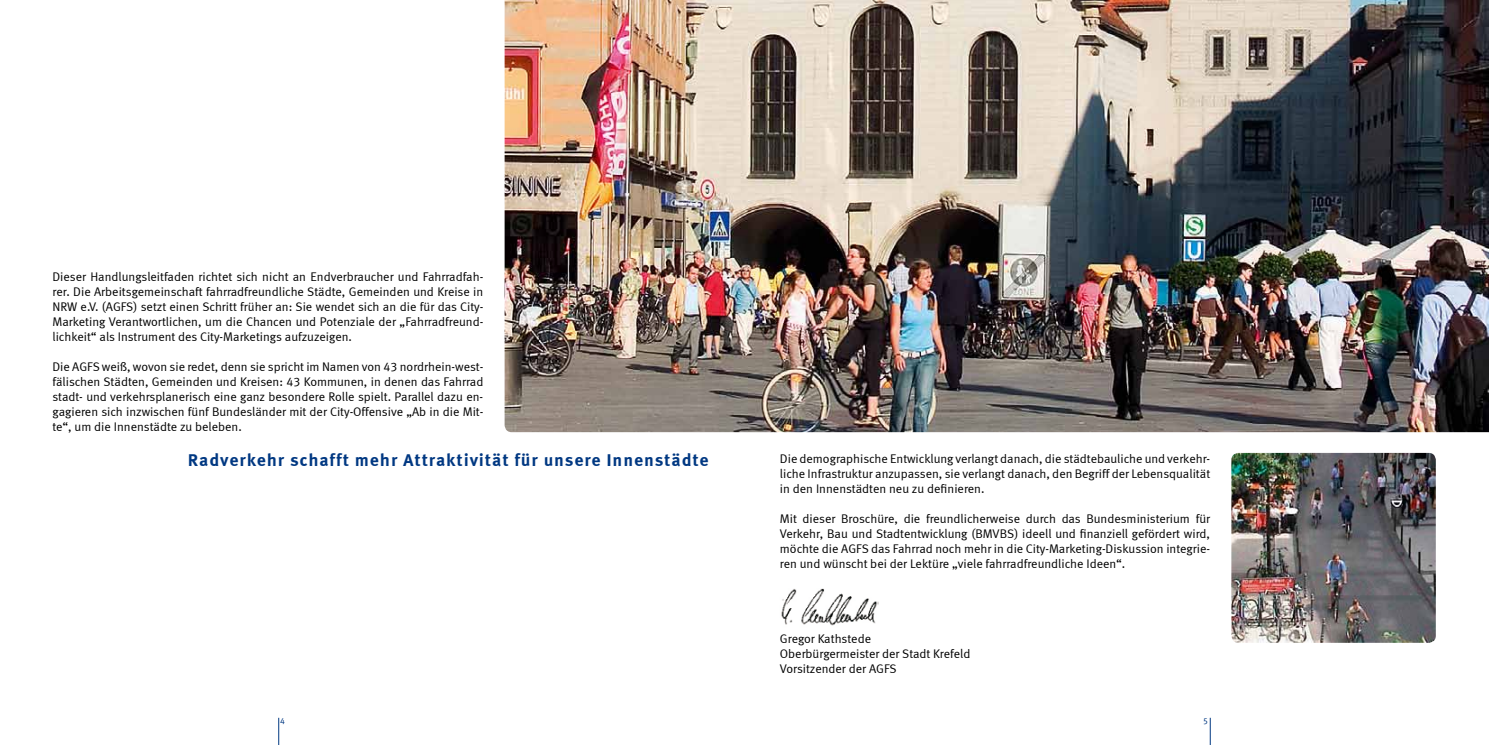
<style>
.page{position:relative;width:1489px;height:745px;background:#fff}
.page>*{position:absolute;margin:0;border:0;box-sizing:border-box;transform-origin:0 0}
.t1{font:700 17.5px "Meta Correspondence";letter-spacing:.05em;color:#003882}
.t2{font:12.5px/15px "Meta Correspondence";color:#000;text-align:justify}
.t3{font:8.75px "Meta Correspondence";color:#003882}
</style>
<div class="page">
<img style="left:504px;top:0;width:984px;height:432px">
<img style="left:1231px;top:452px;width:204px;height:190px">
<svg style="left:278px;top:717px;width:1px;height:27px"></svg>
<svg style="left:1209px;top:717px;width:1px;height:27px"></svg>
<img style="left:781px;top:588px;width:97px;height:38px">
<p class="t2" style="left:52px;top:269px;width:432px">Dieser Handlungsleitfaden richtet sich nicht an Endverbraucher und Fahrradfah&shy;rer. Die Arbeitsgemeinschaft fahrradfreundliche Städte, Gemeinden und Kreise in NRW e.V. (AGFS) setzt einen Schritt früher an: Sie wendet sich an die für das City-Marketing Verantwortlichen, um die Chancen und Potenziale der „Fahrradfreund&shy;lichkeit“ als Instrument des City-Marketings aufzuzeigen.</p>
<p class="t2" style="left:52px;top:359px;width:432px">Die AGFS weiß, wovon sie redet, denn sie spricht im Namen von 43 nordrhein-west&shy;fälischen Städten, Gemeinden und Kreisen: 43 Kommunen, in denen das Fahrrad stadt- und verkehrsplanerisch eine ganz besondere Rolle spielt. Parallel dazu en&shy;gagieren sich inzwischen fünf Bundesländer mit der City-Offensive „Ab in die Mit&shy;te“, um die Innenstädte zu beleben.</p>
<h1 class="t1" style="left:188px;top:449px;width:522px">Radverkehr schafft mehr Attraktivität für unsere Innenstädte</h1>
<p class="t2" style="left:780px;top:451px;width:432px">Die demographische Entwicklung verlangt danach, die städtebauliche und verkehr&shy;liche Infrastruktur anzupassen, sie verlangt danach, den Begriff der Lebensqualität in den Innenstädten neu zu definieren.</p>
<p class="t2" style="left:780px;top:511px;width:431px">Mit dieser Broschüre, die freundlicherweise durch das Bundesministerium für Verkehr, Bau und Stadtentwicklung (BMVBS) ideell und finanziell gefördert wird, möchte die AGFS das Fahrrad noch mehr in die City-Marketing-Diskussion integrie&shy;ren und wünscht bei der Lektüre „viele fahrradfreundliche Ideen“.</p>
<p class="t2" style="left:780px;top:631px;width:192px;text-align:left">Gregor Kathstede<br>Oberbürgermeister der Stadt Krefeld<br>Vorsitzender der AGFS</p>
<p class="t3" style="left:280px;top:715px;width:6px">4</p>
<p class="t3" style="left:1203px;top:715px;width:6px">5</p>
</div>
